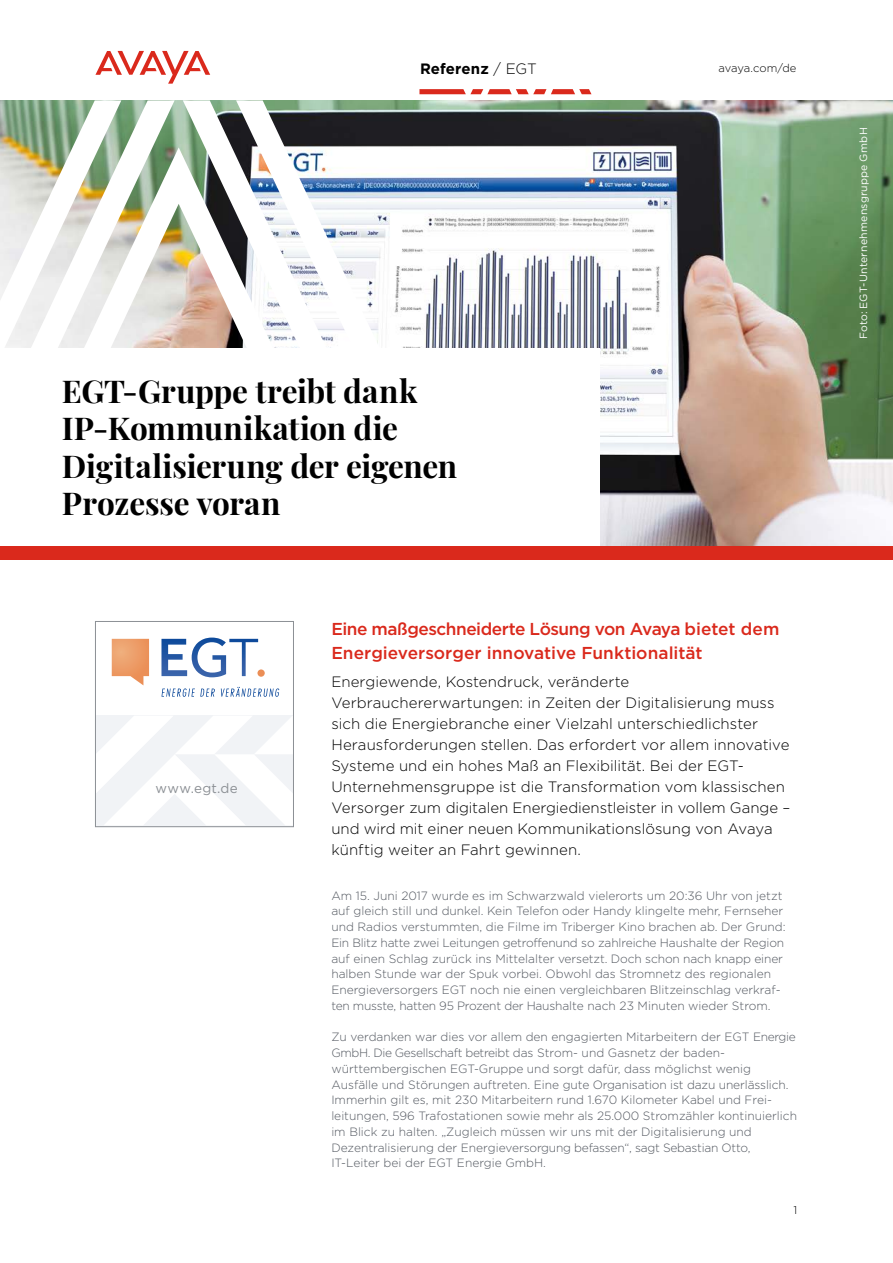
<style>
.page{position:relative;width:893px;height:1263px;background:#fff}
.page>*{position:absolute;margin:0;border:0;box-sizing:border-box;transform-origin:0 0}
.Headline_1_Bold_Left{font:700 31.5px/37.5px "Playfair Display";letter-spacing:-.005em;color:#000}
.Subhead_1_Red_11_5_1{font:500 17.25px/24px "Gotham";letter-spacing:-.005em;color:#da291c}
.Intro_Paragraph_Body{font:300 15px/21px "Gotham";letter-spacing:.005em;color:#000}
.Header_copy{font:700 15px "Gotham";letter-spacing:.01em;color:#000}
.Body_copy{font:13.5px "Gotham";letter-spacing:.015em;color:#8c9095}
.Body_8_5_12{font:300 12px/15.8px "Gotham";color:#535860}
.Header_copy-2{font:300 11.25px "Gotham";letter-spacing:-.01em;color:#000}
.Footer__page_number{font:300 11.25px "Gotham";color:#000}
.CoverCallout_K_O{font:10.5px "Gotham";letter-spacing:.02em;color:#fff}
.s1{font-weight:300}
</style>
<div class="page">
<svg style="left:97px;top:716px;width:195px;height:109px"></svg>
<div style="left:95px;top:621px;width:199px;height:206px;border:1px solid #8c9095"></div>
<img style="left:473px;top:100px;width:420px;height:446px">
<svg style="left:121px;top:100px;width:115px;height:47px"></svg>
<img style="left:121px;top:147px;width:115px;height:201px">
<svg style="left:0;top:100px;width:121px;height:248px"></svg>
<svg style="left:236px;top:100px;width:237px;height:248px"></svg>
<svg style="left:95px;top:51px;width:115px;height:33px"></svg>
<div style="left:0;top:348px;width:599px;height:214px;background:#fff"></div>
<div style="left:0;top:546px;width:893px;height:14px;background:#da291c"></div>
<svg style="left:419px;top:89px;width:172px;height:5px"></svg>
<svg style="left:112px;top:639px;width:37px;height:46px;background:#efab7e"></svg>
<svg style="left:161px;top:637px;width:97px;height:40px"></svg>
<div style="left:257px;top:669px;width:8px;height:8px;background:#eb8e56;border-radius:50%"></div>
<svg style="left:161px;top:688px;width:54px;height:9px"></svg>
<svg style="left:221px;top:687px;width:58px;height:10px"></svg>
<p class="Header_copy" style="left:420px;top:60px;width:118px">Referenz <span class="s1">/ EGT</span></p>
<p class="Headline_1_Bold_Left" style="left:62px;top:369px;width:397px">EGT-Gruppe treibt dank<br>IP-Kommunikation die<br>Digitalisierung der eigenen<br>Prozesse voran</p>
<p class="Header_copy-2" style="left:718px;top:62px;width:80px">avaya.com/de</p>
<p class="Body_copy" style="left:156px;top:780px;width:84px">www.egt.de</p>
<p class="Subhead_1_Red_11_5_1" style="left:331px;top:616px;width:450px">Eine maßgeschneiderte Lösung von Avaya bietet dem<br>Energieversorger innovative Funktionalität</p>
<p class="Intro_Paragraph_Body" style="left:331px;top:671px;width:460px">Energiewende, Kostendruck, veränderte Verbrauchererwartungen: in Zeiten der Digitalisierung muss sich die Energiebranche einer Vielzahl unterschiedlichster Herausforderungen stellen. Das erfordert vor allem innovative Systeme und ein hohes Maß an Flexibilität. Bei der EGT-Unternehmensgruppe ist die Transformation vom klassischen Versorger zum digitalen Energiedienstleister in vollem Gange – und wird mit einer neuen Kommunikationslösung von Avaya künftig weiter an Fahrt gewinnen.</p>
<p class="Body_8_5_12" style="left:331px;top:887px;width:456px">Am 15. Juni 2017 wurde es im Schwarzwald vielerorts um 20:36 Uhr von jetzt auf gleich still und dunkel. Kein Telefon oder Handy klingelte mehr, Fernseher und Radios verstummten, die Filme im Triberger Kino brachen ab. Der Grund:<br>Ein Blitz hatte zwei Leitungen getroffenund so zahlreiche Haushalte der Region auf einen Schlag zurück ins Mittelalter versetzt. Doch schon nach knapp einer halben Stunde war der Spuk vorbei. Obwohl das Stromnetz des regionalen Energieversorgers EGT noch nie einen vergleichbaren Blitzeinschlag verkraf&shy;ten musste, hatten 95 Prozent der Haushalte nach 23 Minuten wieder Strom.</p>
<p class="Body_8_5_12" style="left:331px;top:1029px;width:467px">Zu verdanken war dies vor allem den engagierten Mitarbeitern der EGT Energie GmbH. Die Gesellschaft betreibt das Strom- und Gasnetz der baden&shy;württembergischen EGT-Gruppe und sorgt dafür, dass möglichst wenig Ausfälle und Störungen auftreten. Eine gute Organisation ist dazu unerlässlich.<br>Immerhin gilt es, mit 230 Mitarbeitern rund 1.670 Kilometer Kabel und Frei&shy;leitungen, 596 Trafostationen sowie mehr als 25.000 Stromzähler kontinuierlich im Blick zu halten. „Zugleich müssen wir uns mit der Digitalisierung und Dezentralisierung der Energieversorgung befassen“, sagt Sebastian Otto, IT-Leiter bei der EGT Energie GmbH.</p>
<p class="Footer__page_number" style="left:793px;top:1204px;width:5px">1</p>
<p class="CoverCallout_K_O" style="left:858px;top:339px;width:213px;rotate:-90deg">Foto: EGT-Unternehmensgruppe GmbH</p>
</div>
